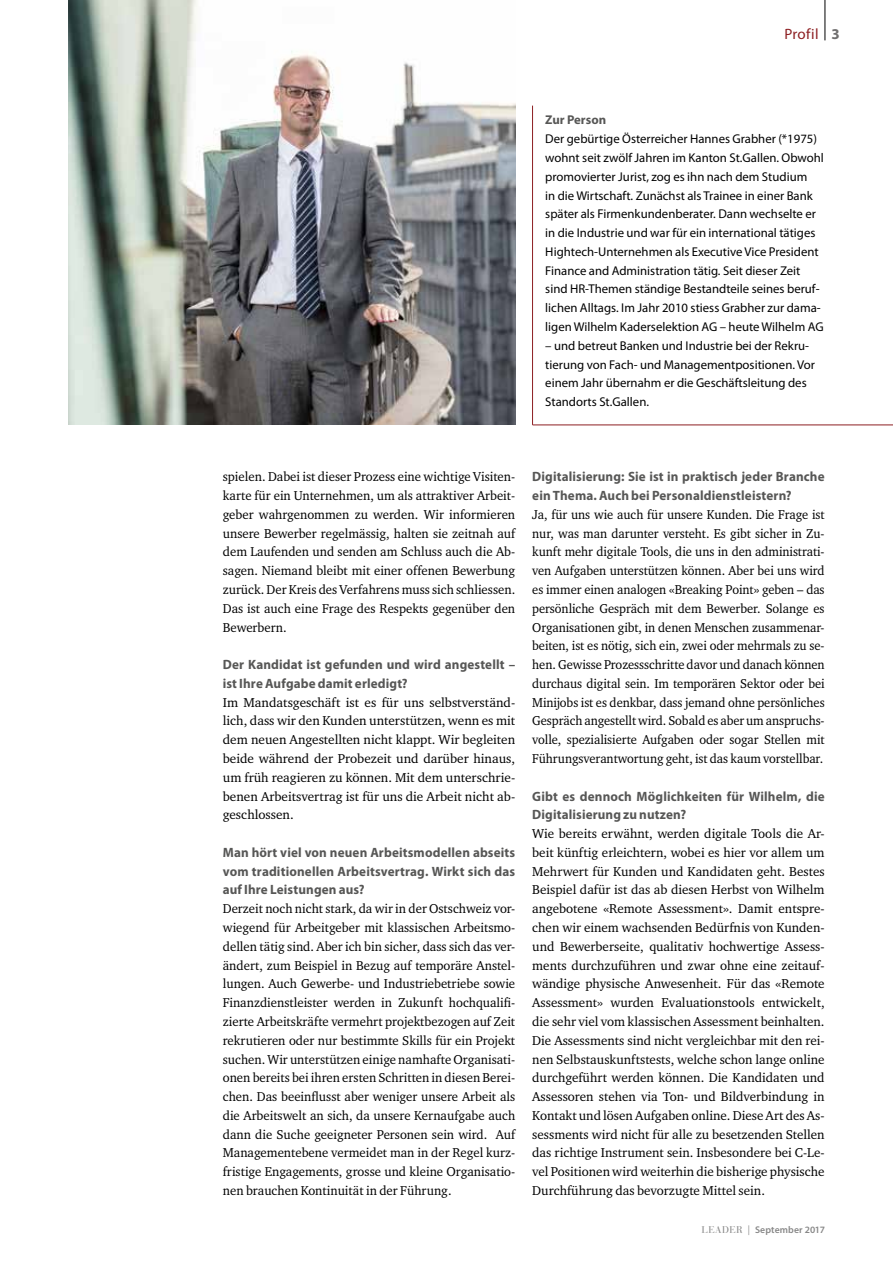
<style>
.page{position:relative;width:893px;height:1263px;background:#fff}
.page>*{position:absolute;margin:0;border:0;box-sizing:border-box;transform-origin:0 0}
.t1{font:15px "Myriad Pro";letter-spacing:.015em;color:#8d1f22}
.t2{font:700 13.5px/18.8px "Myriad Pro";letter-spacing:.01em;color:#575756}
.t3{font:13.2px/18.8px "Charter ITC";color:#000;text-align:justify}
.t4{font:13.2px/18.8px "Charter ITC";color:#000;text-align:justify;scale:.95 1}
.t5{font:12.75px/18.8px "Myriad Pro";color:#000}
.t6{font:700 12.75px "Myriad";color:#575756}
.t7{font:600 9.75px "Myriad Pro";letter-spacing:.01em;color:#878787}
.s1{font-weight:700;color:#706f6f}
.s2{font-family:"Bauer Bodoni";font-weight:400}
</style>
<div class="page">
<hr style="left:825px;top:0;width:1px;height:40px;background:#000">
<hr style="left:532px;top:425px;width:361px;height:1px;background:#8d1f22">
<hr style="left:532px;top:106px;width:1px;height:319px;background:#8d1f22">
<img style="left:68px;top:0;width:447px;height:425px">
<p class="t1" style="left:784px;top:25px;width:57px">Profil <span class="s1">3</span></p>
<p class="t6" style="left:545px;top:114px;width:62px">Zur Person</p>
<p class="t5" style="left:545px;top:129px;width:280px">Der gebürtige Österreicher Hannes Grabher (*1975) wohnt seit zwölf Jahren im Kanton St.Gallen. Obwohl promovierter Jurist, zog es ihn nach dem Studium<br>in die Wirtschaft. Zunächst als Trainee in einer Bank später als Firmenkundenberater. Dann wechselte er in die Industrie und war für ein international tätiges Hightech-Unternehmen als Executive Vice President Finance and Administration tätig. Seit dieser Zeit sind HR-Themen ständige Bestandteile seines beruf&shy;lichen Alltags. Im Jahr 2010 stiess Grabher zur dama&shy;ligen Wilhelm Kaderselektion AG – heute Wilhelm AG</p>
<p class="t5" style="left:545px;top:336px;width:271px">– und betreut Banken und Industrie bei der Rekru&shy;tierung von Fach- und Managementpositionen. Vor einem Jahr übernahm er die Geschäftsleitung des Standorts St.Gallen.</p>
<p class="t3" style="left:223px;top:467px;width:294px">spielen. Dabei ist dieser Prozess eine wichtige Visiten&shy;karte für ein Unternehmen, um als attraktiver Arbeit&shy;geber wahrgenommen zu werden. Wir informieren unsere Bewerber regelmässig, halten sie zeitnah auf dem Laufenden und senden am Schluss auch die Ab&shy;sagen. Niemand bleibt mit einer offenen Bewerbung zurück. Der Kreis des Verfahrens muss sich schliessen.<br>Das ist auch eine Frage des Respekts gegenüber den Bewerbern.</p>
<p class="t2" style="left:223px;top:655px;width:294px">Der Kandidat ist gefunden und wird angestellt – ist Ihre Aufgabe damit erledigt?</p>
<p class="t3" style="left:223px;top:692px;width:294px">Im Mandatsgeschäft ist es für uns selbstverständ&shy;lich, dass wir den Kunden unterstützen, wenn es mit dem neuen Angestellten nicht klappt. Wir begleiten beide während der Probezeit und darüber hinaus, um früh reagieren zu können. Mit dem unterschrie&shy;benen Arbeitsvertrag ist für uns die Arbeit nicht ab&shy;geschlossen.</p>
<p class="t2" style="left:223px;top:842px;width:294px;text-align:justify">Man hört viel von neuen Arbeitsmodellen abseits vom traditionellen Arbeitsvertrag. Wirkt sich das auf Ihre Leistungen aus?</p>
<p class="t3" style="left:223px;top:899px;width:294px">Derzeit noch nicht stark, da wir in der Ostschweiz vor&shy;wiegend für Arbeitgeber mit klassischen Arbeitsmo&shy;dellen tätig sind. Aber ich bin sicher, dass sich das ver&shy;ändert, zum Beispiel in Bezug auf temporäre Anstel&shy;lungen. Auch Gewerbe- und Industriebetriebe sowie Finanzdienstleister werden in Zukunft hochqualifi&shy;zierte Arbeitskräfte vermehrt projektbezogen auf Zeit rekrutieren oder nur bestimmte Skills für ein Projekt suchen. Wir unterstützen einige namhafte Organisati&shy;onen bereits bei ihren ersten Schritten in diesen Berei&shy;chen. Das beeinflusst aber weniger unsere Arbeit als die Arbeitswelt an sich, da unsere Kernaufgabe auch dann die Suche geeigneter Personen sein wird. Auf Managementebene vermeidet man in der Regel kurz&shy;fristige Engagements, grosse und kleine Organisatio&shy;nen brauchen Kontinuität in der Führung.</p>
<p class="t2" style="left:532px;top:467px;width:294px">Digitalisierung: Sie ist in praktisch jeder Branche ein Thema. Auch bei Personaldienstleistern?</p>
<p class="t4" style="left:532px;top:505px;width:309px">Ja, für uns wie auch für unsere Kunden. Die Frage ist nur, was man darunter versteht. Es gibt sicher in Zu&shy;kunft mehr digitale Tools, die uns in den administrati&shy;ven Aufgaben unterstützen können. Aber bei uns wird es immer einen analogen «Breaking Point» geben – das persönliche Gespräch mit dem Bewerber. Solange es Organisationen gibt, in denen Menschen zusammenar&shy;beiten, ist es nötig, sich ein, zwei oder mehrmals zu se&shy;hen. Gewisse Prozessschritte davor und danach können durchaus digital sein. Im temporären Sektor oder bei Minijobs ist es denkbar, dass jemand ohne persönliches Gespräch angestellt wird. Sobald es aber um anspruchs&shy;volle, spezialisierte Aufgaben oder sogar Stellen mit Führungsverantwortung geht, ist das kaum vorstellbar.</p>
<p class="t2" style="left:532px;top:786px;width:294px">Gibt es dennoch Möglichkeiten für Wilhelm, die<br>Digitalisierung zu nutzen?</p>
<p class="t3" style="left:532px;top:824px;width:294px">Wie bereits erwähnt, werden digitale Tools die Ar&shy;beit künftig erleichtern, wobei es hier vor allem um Mehrwert für Kunden und Kandidaten geht. Bestes Beispiel dafür ist das ab diesen Herbst von Wilhelm angebotene «Remote Assessment». Damit entspre&shy;chen wir einem wachsenden Bedürfnis von Kunden&shy;und Bewerberseite, qualitativ hochwertige Assess&shy;ments durchzuführen und zwar ohne eine zeitauf&shy;wändige physische Anwesenheit. Für das «Remote Assessment» wurden Evaluationstools entwickelt, die sehr viel vom klassischen Assessment beinhalten.<br>Die Assessments sind nicht vergleichbar mit den rei&shy;nen Selbstauskunftstests, welche schon lange online durchgeführt werden können. Die Kandidaten und Assessoren stehen via Ton- und Bildverbindung in Kontakt und lösen Aufgaben online. Diese Art des As&shy;sessments wird nicht für alle zu besetzenden Stellen das richtige Instrument sein. Insbesondere bei C-Le&shy;vel Positionen wird weiterhin die bisherige physische Durchführung das bevorzugte Mittel sein.</p>
<p class="t7" style="left:701px;top:1223px;width:125px"><span class="s2">LEADER |</span> September 2017</p>
</div>
